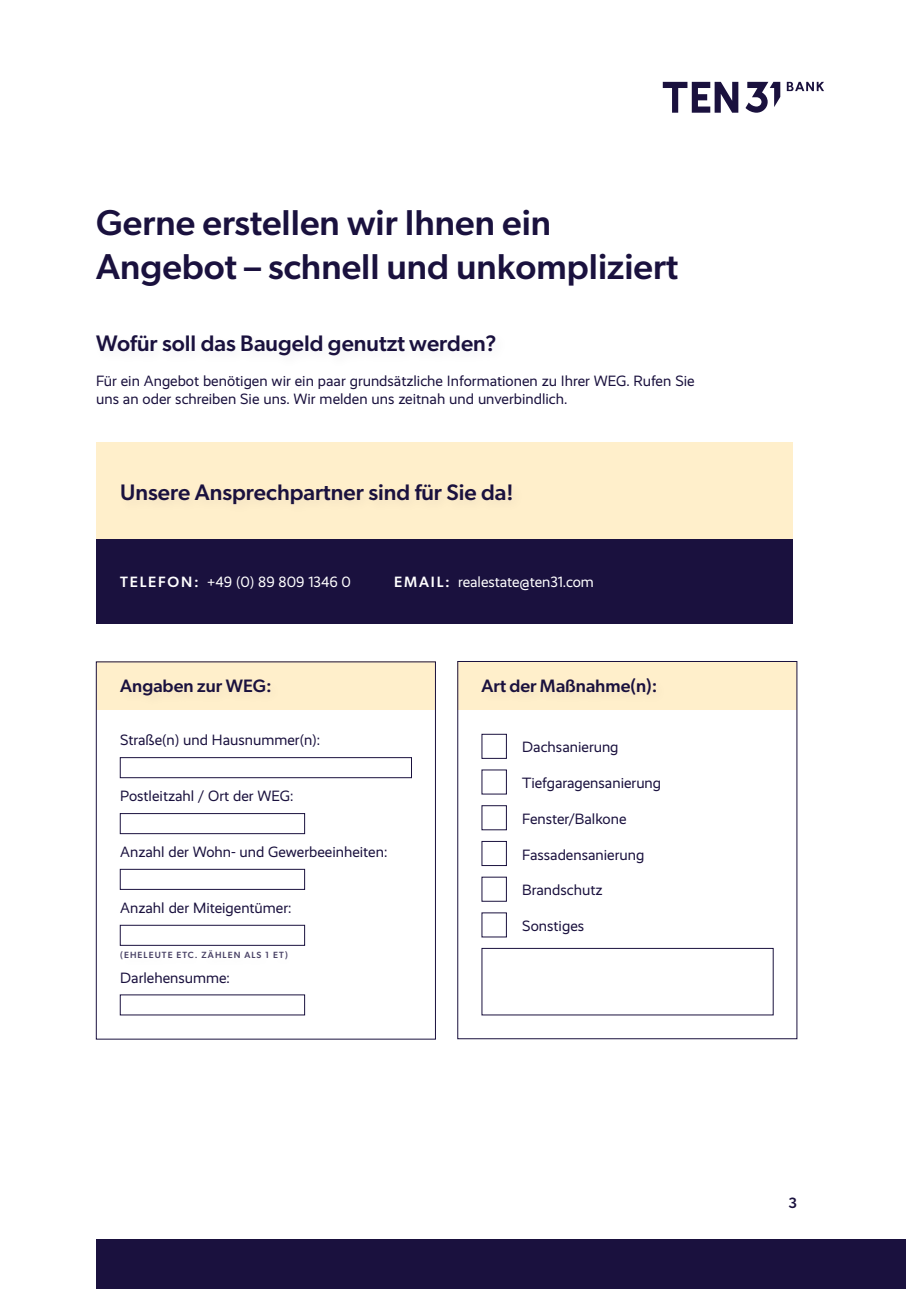
<style>
.page{position:relative;width:906px;height:1289px;background:#fff}
.page>*{position:absolute;margin:0;border:0;box-sizing:border-box;transform-origin:0 0}
.t1{font:500 36px "Gibson";color:#1a113e}
.t2{font:500 22.5px "Gibson";color:#1a113e}
.t3{font:500 18px "Gibson";color:#1a113e}
.t4{font:15px/18px "Realist";color:#1a113e}
.t5{font:15px "Realist";color:#fff}
.t6{font:500 15px "Gibson";letter-spacing:.12em;color:#fff}
.t7{font:500 15px "Gibson";color:#1a113e}
.t8{font:500 9px "Gibson";letter-spacing:.12em;color:#1a113e}
</style>
<div class="page">
<div style="left:482px;top:948px;width:291px;height:67px;border:1px solid #1a113e"></div>
<div style="left:120px;top:925px;width:185px;height:20px;border:1px solid #1a113e"></div>
<div style="left:120px;top:869px;width:185px;height:20px;border:1px solid #1a113e"></div>
<div style="left:120px;top:757px;width:292px;height:20px;border:1px solid #1a113e"></div>
<div style="left:120px;top:813px;width:185px;height:20px;border:1px solid #1a113e"></div>
<div style="left:96px;top:661px;width:339px;height:48px;background:#ffefcb"></div>
<div style="left:96px;top:539px;width:697px;height:84px;background:#1a113e"></div>
<div style="left:96px;top:442px;width:697px;height:97px;background:#ffefcb"></div>
<div style="left:457px;top:661px;width:339px;height:48px;background:#ffefcb"></div>
<div style="left:96px;top:1239px;width:810px;height:49px;background:#1a113e"></div>
<svg style="left:787px;top:82px;width:37px;height:9px"></svg>
<svg style="left:745px;top:82px;width:35px;height:31px"></svg>
<svg style="left:663px;top:82px;width:75px;height:31px"></svg>
<p class="t1" style="left:96px;top:201px;width:456px">Gerne erstellen wir Ihnen ein</p>
<p class="t1" style="left:96px;top:244px;width:583px">Angebot – schnell und unkompliziert</p>
<p class="t2" style="left:96px;top:330px;width:402px">Wofür soll das Baugeld genutzt werden?</p>
<p class="t4" style="left:96px;top:372px;width:600px">Für ein Angebot benötigen wir ein paar grundsätzliche Informationen zu Ihrer WEG. Rufen Sie uns an oder schreiben Sie uns. Wir melden uns zeitnah und unverbindlich.</p>
<p class="t2" style="left:120px;top:478px;width:395px">Unsere Ansprechpartner sind für Sie da!</p>
<p class="t5" style="left:207px;top:573px;width:145px">+49 (0) 89 809 1346 0</p>
<p class="t5" style="left:458px;top:573px;width:137px">realestate@ten31.com</p>
<p class="t6" style="left:120px;top:573px;width:80px">TELEFON:</p>
<p class="t6" style="left:394px;top:573px;width:57px">EMAIL:</p>
<p class="t3" style="left:120px;top:675px;width:153px">Angaben zur WEG:</p>
<p class="t3" style="left:481px;top:675px;width:177px">Art der Maßnahme(n):</p>
<p class="t4" style="left:120px;top:731px;width:201px">Straße(n) und Hausnummer(n):</p>
<p class="t4" style="left:522px;top:738px;width:98px">Dachsanierung</p>
<p class="t4" style="left:120px;top:787px;width:175px">Postleitzahl / Ort der WEG:</p>
<p class="t4" style="left:120px;top:843px;width:268px">Anzahl der Wohn- und Gewerbeeinheiten:</p>
<p class="t4" style="left:120px;top:898px;width:173px">Anzahl der Miteigentümer:</p>
<p class="t8" style="left:120px;top:949px;width:169px">(EHELEUTE ETC. ZÄHLEN ALS 1 ET)</p>
<p class="t4" style="left:120px;top:968px;width:111px">Darlehensumme:</p>
<p class="t4" style="left:522px;top:773px;width:140px">Tiefgaragensanierung</p>
<p class="t4" style="left:522px;top:809px;width:106px">Fenster/Balkone</p>
<p class="t4" style="left:522px;top:845px;width:123px">Fassadensanierung</p>
<p class="t4" style="left:522px;top:881px;width:82px">Brandschutz</p>
<p class="t4" style="left:522px;top:916px;width:63px">Sonstiges</p>
<p class="t7" style="left:788px;top:1193px;width:11px">3</p>
</div>
